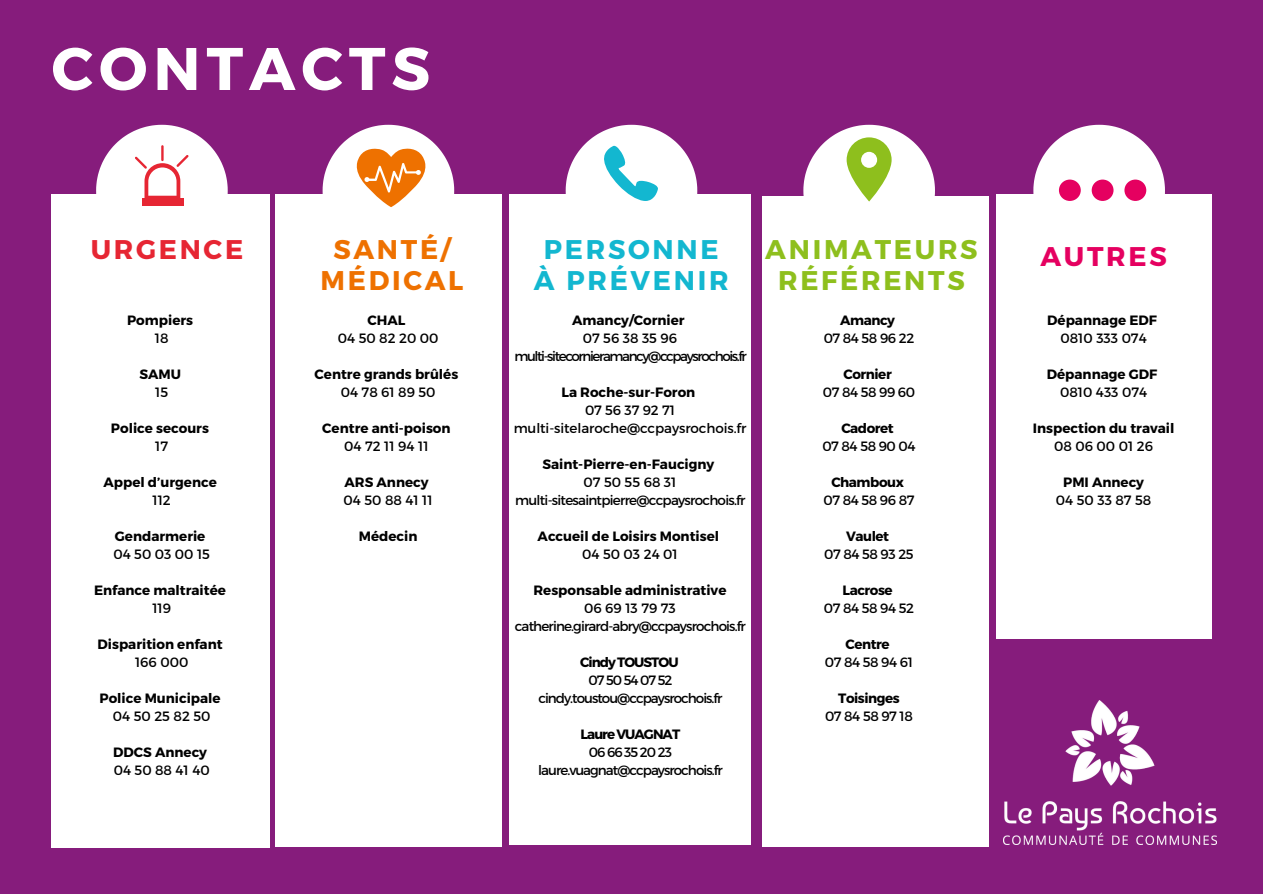
<style>
.page{position:relative;width:1263px;height:894px;background:#fff}
.page>*{position:absolute;margin:0;border:0;box-sizing:border-box;transform-origin:0 0}
.t1{font:700 60px "Montserrat";letter-spacing:.1em;color:#fff}
.t2{font:700 27px "Montserrat";letter-spacing:.1em;color:#8ebf1d}
.t3{font:700 27px/31.5px "Montserrat";letter-spacing:.1em;color:#13b7d0;text-align:center}
.t4{font:700 27px "Montserrat";letter-spacing:.1em;color:#ee7100}
.t5{font:700 27px "Montserrat";letter-spacing:.1em;color:#e62633}
.t6{font:700 27px "Montserrat";letter-spacing:.1em;color:#e50060}
.t7{font:700 13.5px "Montserrat";color:#000}
.t8{font:13.5px "Montserrat";letter-spacing:-.03em;color:#000}
.t9{font:13.5px "Montserrat";letter-spacing:-.07em;color:#000}
.t10{font:13.5px "Montserrat";letter-spacing:-.105em;color:#000}
.t11{font:13.5px "Montserrat";letter-spacing:-.055em;color:#000}
.t12{font:13.5px "Montserrat";letter-spacing:-.065em;color:#000}
.t13{font:700 13.5px "Montserrat";letter-spacing:-.03em;color:#000}
.t14{font:13.5px "Montserrat";letter-spacing:-.005em;color:#000}
.t15{font:700 13.5px "Montserrat";letter-spacing:-.07em;color:#000}
.t16{font:13.5px "Montserrat";color:#000}
</style>
<div class="page">
<div style="left:0;top:0;width:1263px;height:893px;background:#861c7c"></div>
<div style="left:52px;top:194px;width:218px;height:654px;background:#fff"></div>
<div style="left:275px;top:194px;width:226px;height:653px;background:#fff"></div>
<div style="left:509px;top:194px;width:242px;height:650px;background:#fff"></div>
<div style="left:762px;top:196px;width:226px;height:650px;background:#fff"></div>
<div style="left:996px;top:194px;width:216px;height:445px;background:#fff"></div>
<svg style="left:323px;top:125px;width:131px;height:82px"></svg>
<svg style="left:96px;top:125px;width:132px;height:81px"></svg>
<svg style="left:566px;top:125px;width:131px;height:76px"></svg>
<svg style="left:803px;top:125px;width:132px;height:77px"></svg>
<img style="left:1004px;top:700px;width:212px;height:144px">
<svg style="left:1033px;top:125px;width:132px;height:76px"></svg>
<p class="t1" style="left:52px;top:30px;width:380px">CONTACTS</p>
<p class="t5" style="left:91px;top:232px;width:154px">URGENCE</p>
<p class="t7" style="left:127px;top:311px;width:68px">Pompiers</p>
<p class="t8" style="left:155px;top:329px;width:15px">18</p>
<p class="t7" style="left:139px;top:365px;width:43px">SAMU</p>
<p class="t8" style="left:155px;top:383px;width:15px">15</p>
<p class="t7" style="left:111px;top:419px;width:100px">Police secours</p>
<p class="t8" style="left:155px;top:437px;width:14px">17</p>
<p class="t7" style="left:103px;top:473px;width:115px">Appel d’urgence</p>
<p class="t8" style="left:153px;top:491px;width:20px">112</p>
<p class="t7" style="left:115px;top:527px;width:92px">Gendarmerie</p>
<p class="t8" style="left:113px;top:545px;width:98px">04 50 03 00 15</p>
<p class="t7" style="left:94px;top:581px;width:133px">Enfance maltraitée</p>
<p class="t8" style="left:152px;top:599px;width:20px">119</p>
<p class="t7" style="left:98px;top:635px;width:127px">Disparition enfant</p>
<p class="t8" style="left:135px;top:653px;width:55px">166 000</p>
<p class="t7" style="left:100px;top:689px;width:123px">Police Municipale</p>
<p class="t8" style="left:113px;top:707px;width:99px">04 50 25 82 50</p>
<p class="t7" style="left:113px;top:743px;width:95px">DDCS Annecy</p>
<p class="t8" style="left:114px;top:761px;width:98px">04 50 88 41 40</p>
<p class="t4" style="left:333px;top:232px;width:119px">SANTÉ/</p>
<p class="t4" style="left:321px;top:263px;width:144px">MÉDICAL</p>
<p class="t7" style="left:367px;top:311px;width:39px">CHAL</p>
<p class="t8" style="left:338px;top:329px;width:102px">04 50 82 20 00</p>
<p class="t7" style="left:315px;top:365px;width:145px">Centre grands brûlés</p>
<p class="t8" style="left:341px;top:383px;width:96px">04 78 61 89 50</p>
<p class="t7" style="left:322px;top:419px;width:130px">Centre anti-poison</p>
<p class="t8" style="left:344px;top:437px;width:86px">04 72 11 94 11</p>
<p class="t7" style="left:345px;top:473px;width:86px">ARS Annecy</p>
<p class="t8" style="left:344px;top:491px;width:91px">04 50 88 41 11</p>
<p class="t7" style="left:359px;top:527px;width:60px">Médecin</p>
<p class="t3" style="left:534px;top:232px;width:196px">PERSONNE<br>À PRÉVENIR</p>
<p class="t7" style="left:572px;top:311px;width:114px">Amancy/Cornier</p>
<p class="t8" style="left:583px;top:329px;width:96px">07 56 38 35 96</p>
<p class="t10" style="left:514px;top:347px;width:234px">multi-sitecornieramancy@ccpaysrochois.fr</p>
<p class="t7" style="left:561px;top:383px;width:135px">La Roche-sur-Foron</p>
<p class="t8" style="left:585px;top:401px;width:91px">07 56 37 92 71</p>
<p class="t14" style="left:514px;top:419px;width:234px">multi-sitelaroche@ccpaysrochois.fr</p>
<p class="t7" style="left:542px;top:455px;width:174px">Saint-Pierre-en-Faucigny</p>
<p class="t8" style="left:583px;top:473px;width:94px">07 50 55 68 31</p>
<p class="t11" style="left:515px;top:491px;width:232px">multi-sitesaintpierre@ccpaysrochois.fr</p>
<p class="t7" style="left:538px;top:527px;width:183px">Accueil de Loisirs Montisel</p>
<p class="t8" style="left:582px;top:545px;width:97px">04 50 03 24 01</p>
<p class="t7" style="left:533px;top:581px;width:194px">Responsable administrative</p>
<p class="t8" style="left:584px;top:599px;width:93px">06 69 13 79 73</p>
<p class="t12" style="left:515px;top:617px;width:233px">catherine.girard-abry@ccpaysrochois.fr</p>
<p class="t15" style="left:580px;top:653px;width:100px">Cindy TOUSTOU</p>
<p class="t8" style="left:588px;top:671px;width:86px">07 50 54 07 52</p>
<p class="t9" style="left:538px;top:689px;width:186px">cindy.toustou@ccpaysrochois.fr</p>
<p class="t15" style="left:581px;top:725px;width:101px">Laure VUAGNAT</p>
<p class="t8" style="left:589px;top:743px;width:85px">06 66 35 20 23</p>
<p class="t9" style="left:538px;top:761px;width:186px">laure.vuagnat@ccpaysrochois.fr</p>
<p class="t2" style="left:765px;top:232px;width:214px">ANIMATEURS</p>
<p class="t6" style="left:1040px;top:239px;width:128px">AUTRES</p>
<p class="t2" style="left:778px;top:263px;width:188px">RÉFÉRENTS</p>
<p class="t7" style="left:840px;top:311px;width:56px">Amancy</p>
<p class="t8" style="left:824px;top:329px;width:92px">07 84 58 96 22</p>
<p class="t13" style="left:843px;top:365px;width:50px">Cornier</p>
<p class="t8" style="left:823px;top:383px;width:94px">07 84 58 99 60</p>
<p class="t13" style="left:841px;top:419px;width:54px">Cadoret</p>
<p class="t8" style="left:822px;top:437px;width:95px">07 84 58 90 04</p>
<p class="t13" style="left:831px;top:473px;width:74px">Chamboux</p>
<p class="t8" style="left:823px;top:491px;width:92px">07 84 58 96 87</p>
<p class="t7" style="left:846px;top:527px;width:45px">Vaulet</p>
<p class="t8" style="left:824px;top:545px;width:91px">07 84 58 93 25</p>
<p class="t13" style="left:843px;top:581px;width:52px">Lacrose</p>
<p class="t8" style="left:824px;top:599px;width:92px">07 84 58 94 52</p>
<p class="t7" style="left:845px;top:635px;width:46px">Centre</p>
<p class="t8" style="left:825px;top:653px;width:90px">07 84 58 94 61</p>
<p class="t13" style="left:838px;top:689px;width:63px">Toisinges</p>
<p class="t8" style="left:825px;top:707px;width:89px">07 84 58 97 18</p>
<p class="t7" style="left:1047px;top:311px;width:111px">Dépannage EDF</p>
<p class="t16" style="left:1060px;top:329px;width:88px">0810 333 074</p>
<p class="t7" style="left:1047px;top:365px;width:112px">Dépannage GDF</p>
<p class="t16" style="left:1060px;top:383px;width:89px">0810 433 074</p>
<p class="t7" style="left:1033px;top:419px;width:143px">Inspection du travail</p>
<p class="t8" style="left:1054px;top:437px;width:100px">08 06 00 01 26</p>
<p class="t7" style="left:1063px;top:473px;width:82px">PMI Annecy</p>
<p class="t8" style="left:1056px;top:491px;width:97px">04 50 33 87 58</p>
</div>
